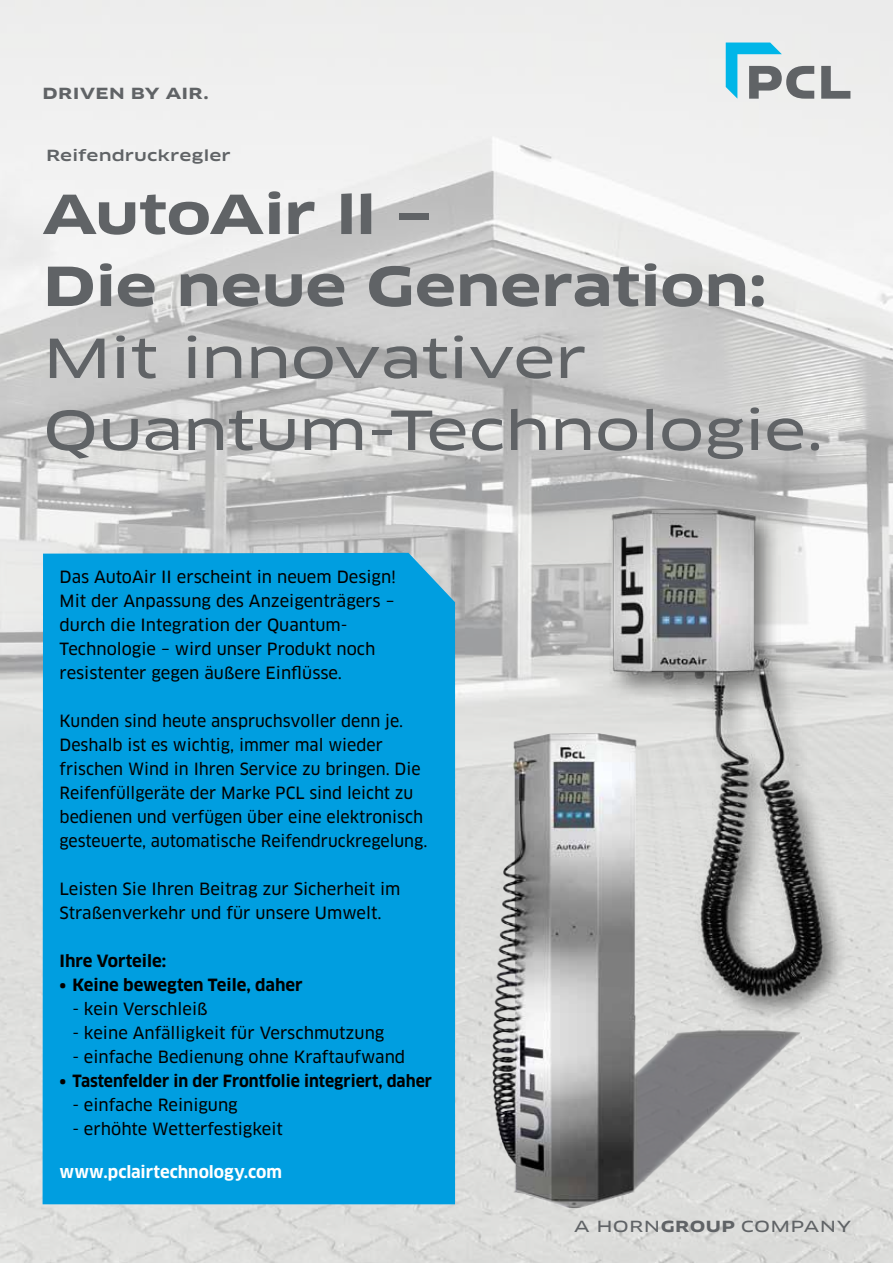
<style>
.page{position:relative;width:893px;height:1263px;background:#fff}
.page>*{position:absolute;margin:0;border:0;box-sizing:border-box;transform-origin:0 0}
.t1{font:52.5px/72px "Clan OT Extd News";letter-spacing:-.03em;color:#606366}
.t2{font:700 52.5px/72px "Clan OT Extd";letter-spacing:-.025em;color:#606366}
.t3{font:16.5px/24px "Clan OT News";color:#000}
.t4{font:700 16.5px "Clan OT";color:#000}
.t5{font:700 16.5px "Clan OT";color:#fff}
.t6{font:15px "Clan OT Extd News";letter-spacing:.02em;color:#606366}
.t7{font:500 15px "Clan OT Extd";color:#606366}
.t8{font:700 15px "Clan OT Extd";letter-spacing:.025em;color:#606366}
.s1{font-family:"Clan OT Extd";font-weight:700}
</style>
<div class="page">
<img style="left:0;top:0;width:893px;height:1263px">
<svg style="left:726px;top:43px;width:124px;height:56px;background:#a8c3ca"></svg>
<img style="left:467px;top:693px;width:342px;height:527px">
<div style="left:43px;top:553px;width:412px;height:651px;background:#009ee0"></div>
<img style="left:602px;top:487px;width:259px;height:540px">
<p class="t8" style="left:43px;top:84px;width:168px">Driven by air.</p>
<p class="t7" style="left:46px;top:146px;width:186px">Reifendruckregler</p>
<h1 class="t2" style="left:43px;top:180px;width:726px">AutoAir ll –<br>Die neue Generation:</h1>
<h1 class="t1" style="left:43px;top:323px;width:783px">M it innovativer<br>Quantum-Technologie.</h1>
<p class="t3" style="left:60px;top:565px;width:338px">Das AutoAir II erscheint in neuem Design!<br>Mit der Anpassung des Anzeigenträgers – durch die Integration der Quantum-Technologie – wird unser Produkt noch resistenter gegen äußere Einflüsse.</p>
<p class="t3" style="left:60px;top:709px;width:369px">Kunden sind heute anspruchsvoller denn je.<br>Deshalb ist es wichtig, immer mal wieder frischen Wind in Ihren Service zu bringen. Die Reifenfüllgeräte der Marke PCL sind leicht zu bedienen und verfügen über eine elektronisch gesteuerte, automatische Reifendruckregelung.</p>
<p class="t3" style="left:60px;top:877px;width:342px">Leisten Sie Ihren Beitrag zur Sicherheit im<br>Straßenverkehr und für unsere Umwelt.</p>
<p class="t4" style="left:60px;top:951px;width:108px">Ihre Vorteile:</p>
<p class="t4" style="left:60px;top:975px;width:245px">• Keine bewegten Teile, daher</p>
<p class="t3" style="left:72px;top:997px;width:137px">- kein Verschleiß</p>
<p class="t3" style="left:72px;top:1021px;width:313px">- keine Anfälligkeit für Verschmutzung</p>
<p class="t3" style="left:72px;top:1045px;width:334px">- einfache Bedienung ohne Kraftaufwand</p>
<p class="t4" style="left:60px;top:1071px;width:374px">• Tastenfelder in der Frontfolie integriert, daher</p>
<p class="t3" style="left:72px;top:1093px;width:167px">- einfache Reinigung</p>
<p class="t3" style="left:72px;top:1117px;width:212px">- erhöhte Wetterfestigkeit</p>
<p class="t5" style="left:60px;top:1163px;width:224px">www.pclairtechnology.com</p>
<p class="t6" style="left:574px;top:1217px;width:279px">A Horn<span class="s1">group</span> Company</p>
</div>
